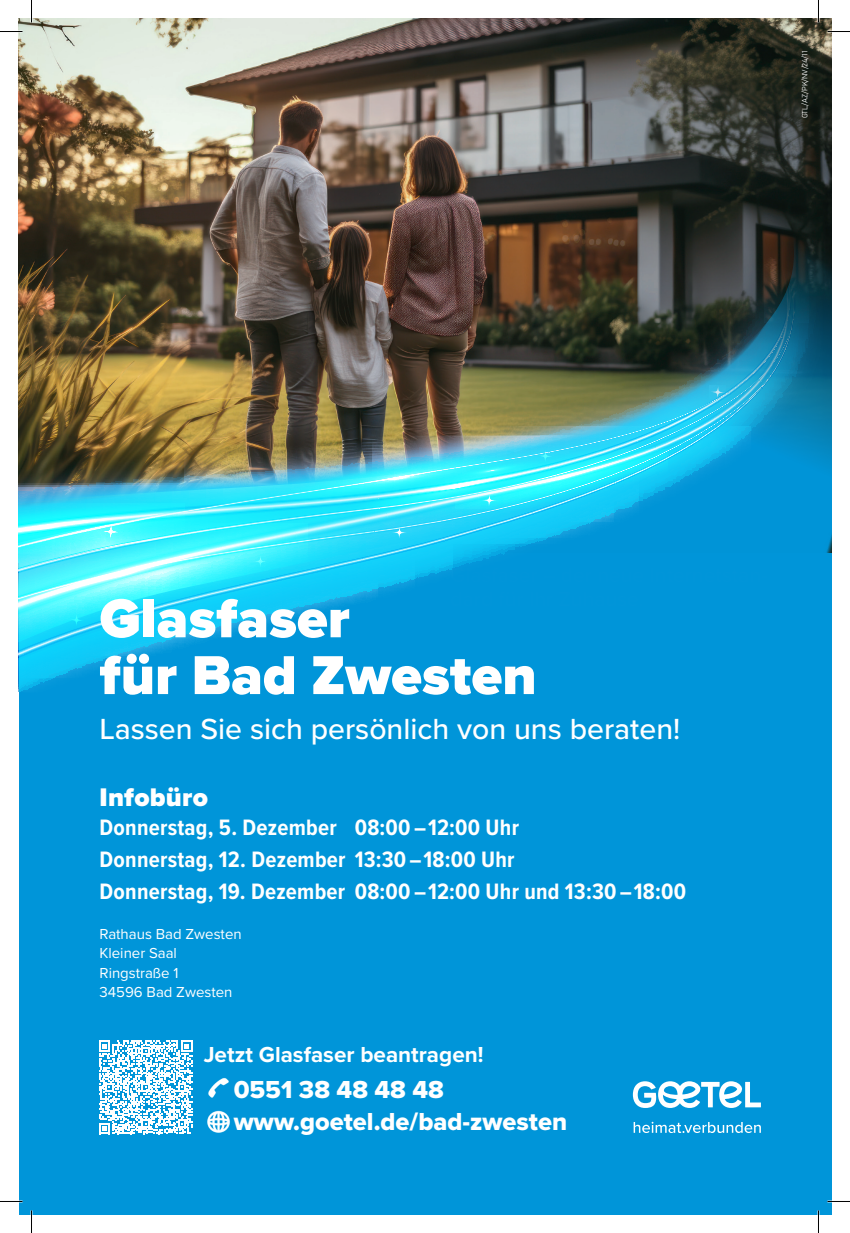
<style>
.page{position:relative;width:850px;height:1233px;background:#fff}
.page>*{position:absolute;margin:0;border:0;box-sizing:border-box;transform-origin:0 0}
.t1{font:900 56.7px/56.7px "Proxima Nova";color:#fff}
.t2{font:500 30.15px "Proxima Nova";color:#fff}
.t3{font:900 26.4px "Proxima Nova";letter-spacing:.01em;color:#fff}
.t4{font:25.5px/31.8px "Proxima Nova Extrabld";color:#fff}
.t5{font:700 23.1px/31.8px "Proxima Nova Cond";letter-spacing:.01em;color:#fff}
.t6{font:700 22.5px "Proxima Nova";color:#fff}
.t7{font:15px/19.5px "Proxima Nova";color:#fff}
.t8{font:7.5px "Bahnschrift";color:#fff}
</style>
<div class="page">
<div style="left:19px;top:527px;width:812px;height:687px;background:#0095d9"></div>
<img style="left:207px;top:1110px;width:23px;height:23px">
<img style="left:208px;top:1078px;width:21px;height:20px">
<img style="left:19px;top:19px;width:812px;height:97px">
<img style="left:19px;top:116px;width:812px;height:437px">
<img style="left:19px;top:128px;width:780px;height:425px">
<svg style="left:373px;top:426px;width:378px;height:111px;background:#22a3cd"></svg>
<svg style="left:710px;top:385px;width:15px;height:14px"></svg>
<svg style="left:763px;top:220px;width:45px;height:103px;background:#202f30"></svg>
<img style="left:19px;top:435px;width:649px;height:147px">
<svg style="left:19px;top:521px;width:395px;height:171px"></svg>
<svg style="left:19px;top:488px;width:358px;height:167px;background:#36daf6"></svg>
<svg style="left:633px;top:1121px;width:128px;height:11px"></svg>
<svg style="left:633px;top:1081px;width:128px;height:26px"></svg>
<svg style="left:99px;top:1040px;width:93px;height:94px"></svg>
<hr style="left:0;top:1200px;width:22px;height:2px;background:#fff">
<hr style="left:827px;top:1200px;width:23px;height:2px;background:#fff">
<hr style="left:817px;top:0;width:2px;height:23px;background:#fff">
<hr style="left:817px;top:1210px;width:2px;height:22px;background:#fff">
<svg style="left:0;top:31px;width:22px;height:1px"></svg>
<svg style="left:827px;top:31px;width:23px;height:1px"></svg>
<svg style="left:0;top:1201px;width:22px;height:1px"></svg>
<svg style="left:827px;top:1201px;width:23px;height:1px"></svg>
<svg style="left:31px;top:0;width:1px;height:23px"></svg>
<svg style="left:31px;top:1210px;width:1px;height:22px"></svg>
<svg style="left:818px;top:0;width:1px;height:23px"></svg>
<svg style="left:818px;top:1210px;width:1px;height:22px"></svg>
<p class="t8" style="left:800px;top:118px;width:69px;rotate:-90deg">GTL/AZ/PK/NV/24/11</p>
<h1 class="t1" style="left:100px;top:589px;width:438px">Glasfaser<br>für Bad Zwesten</h1>
<h2 class="t2" style="left:100px;top:706px;width:582px">Lassen Sie sich persönlich von uns beraten!</h2>
<p class="t3" style="left:100px;top:777px;width:110px">Infobüro</p>
<p class="t5" style="left:100px;top:811px;width:588px">Donnerstag, 5. Dezember 08:00 – 12:00 Uhr<br>Donnerstag, 12. Dezember 13:30 – 18:00 Uhr<br>Donnerstag, 19. Dezember 08:00 – 12:00 Uhr und 13:30 – 18:00</p>
<p class="t7" style="left:100px;top:923px;width:144px">Rathaus Bad Zwesten<br>Kleiner Saal<br>Ringstraße 1<br>34596 Bad Zwesten</p>
<p class="t6" style="left:204px;top:1037px;width:281px">Jetzt Glasfaser beantragen!</p>
<p class="t4" style="left:234px;top:1072px;width:335px">0551 38 48 48 48 www.goetel.de/bad-zwesten</p>
</div>
